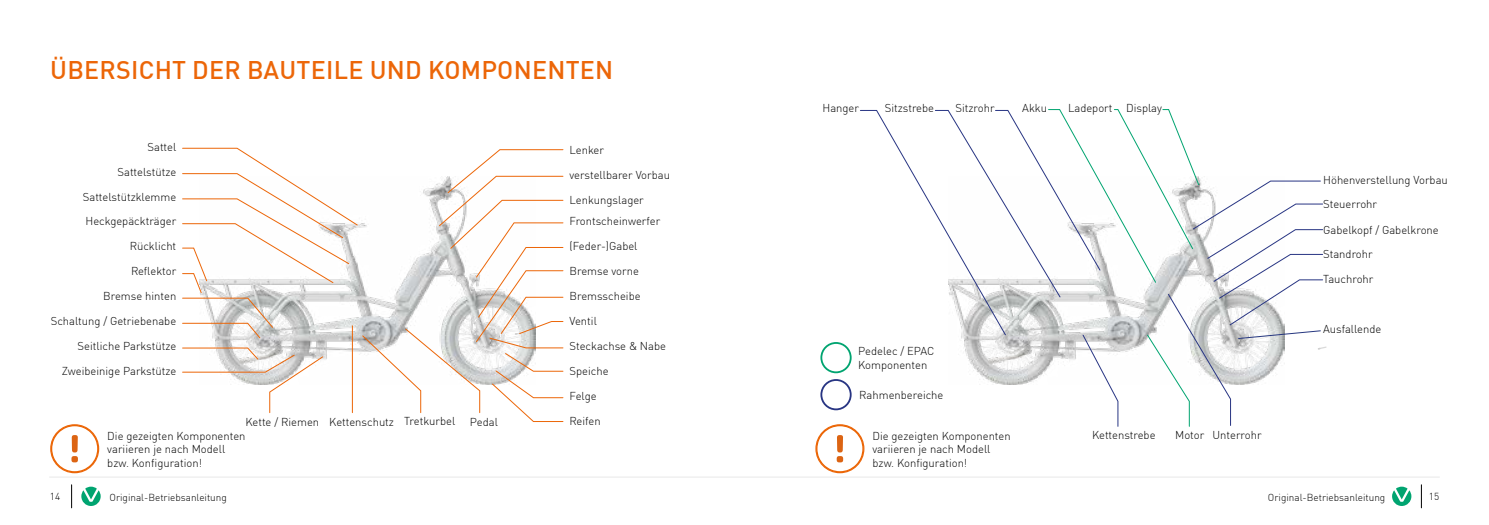
<style>
.page{position:relative;width:1489px;height:525px;background:#fff}
.page>*{position:absolute;margin:0;border:0;box-sizing:border-box;transform-origin:0 0}
.t1{font:500 25px "FFDIN Profor IIC";letter-spacing:.01em;color:#ec6608}
.t2{font:300 11.25px/13.5px "FFDIN Profor IIC";color:#000}
.t3{font:300 10px "FFDIN Profor IIC";color:#000}
</style>
<div class="page">
<hr style="left:50px;top:476px;width:1389px;height:1px;background:#d0d0d0">
<svg style="left:81px;top:486px;width:20px;height:19px"></svg>
<svg style="left:71px;top:484px;width:1px;height:23px"></svg>
<svg style="left:1392px;top:486px;width:19px;height:19px"></svg>
<svg style="left:1420px;top:485px;width:1px;height:22px"></svg>
<svg style="left:860px;top:110px;width:74px;height:101px"></svg>
<svg style="left:182px;top:147px;width:381px;height:275px"></svg>
<hr style="left:352px;top:325px;width:1px;height:87px;background:#ec6608">
<svg style="left:934px;top:109px;width:392px;height:318px"></svg>
<div style="left:820px;top:342px;width:31px;height:31px;border:2px solid #00a470;border-radius:50%"></div>
<div style="left:820px;top:379px;width:31px;height:31px;border:2px solid #283583;border-radius:50%"></div>
<svg style="left:51px;top:424px;width:48px;height:48px"></svg>
<div style="left:50px;top:424px;width:49px;height:49px;border:1px solid #ec6608;border-radius:50%"></div>
<svg style="left:817px;top:424px;width:46px;height:48px"></svg>
<div style="left:815px;top:424px;width:49px;height:49px;border:1px solid #ec6608;border-radius:50%"></div>
<h1 class="t1" style="left:50px;top:50px;width:564px">ÜBERSICHT DER BAUTEILE UND KOMPONENTEN</h1>
<p class="t2" style="left:147px;top:139px;width:30px">Sattel</p>
<p class="t2" style="left:117px;top:164px;width:60px">Sattelstütze</p>
<p class="t2" style="left:83px;top:189px;width:95px">Sattelstützklemme</p>
<p class="t2" style="left:86px;top:213px;width:92px">Heckgepäckträger</p>
<p class="t2" style="left:130px;top:238px;width:48px">Rücklicht</p>
<p class="t2" style="left:131px;top:263px;width:47px">Reflektor</p>
<p class="t2" style="left:103px;top:288px;width:75px">Bremse hinten</p>
<p class="t2" style="left:51px;top:313px;width:127px">Schaltung / Getriebenabe</p>
<p class="t2" style="left:78px;top:338px;width:100px">Seitliche Parkstütze</p>
<p class="t2" style="left:62px;top:363px;width:116px">Zweibeinige Parkstütze</p>
<p class="t2" style="left:245px;top:414px;width:75px">Kette / Riemen</p>
<p class="t2" style="left:404px;top:413px;width:53px">Tretkurbel</p>
<p class="t2" style="left:329px;top:414px;width:66px">Kettenschutz</p>
<p class="t2" style="left:470px;top:414px;width:30px">Pedal</p>
<p class="t2" style="left:569px;top:142px;width:36px">Lenker</p>
<p class="t2" style="left:569px;top:167px;width:102px">verstellbarer Vorbau</p>
<p class="t2" style="left:569px;top:188px;width:92px;line-height:21.5px">Lenkungslager<br>Frontscheinwerfer</p>
<p class="t2" style="left:569px;top:233px;width:71px;line-height:24.8px">(Feder-)Gabel<br>Bremse vorne</p>
<p class="t2" style="left:569px;top:288px;width:73px">Bremsscheibe</p>
<p class="t2" style="left:569px;top:313px;width:29px">Ventil</p>
<p class="t2" style="left:569px;top:338px;width:98px">Steckachse &amp; Nabe</p>
<p class="t2" style="left:569px;top:364px;width:41px">Speiche</p>
<p class="t2" style="left:569px;top:388px;width:29px">Felge</p>
<p class="t2" style="left:569px;top:413px;width:33px">Reifen</p>
<p class="t2" style="left:822px;top:101px;width:38px">Hanger</p>
<p class="t2" style="left:884px;top:101px;width:51px">Sitzstrebe</p>
<p class="t2" style="left:955px;top:101px;width:41px">Sitzrohr</p>
<p class="t2" style="left:858px;top:343px;width:78px">Pedelec / EPAC<br>Komponenten</p>
<p class="t2" style="left:859px;top:387px;width:86px">Rahmenbereiche</p>
<p class="t2" style="left:107px;top:428px;width:140px">Die gezeigten Komponenten variieren je nach Modell bzw. Konfiguration!</p>
<p class="t2" style="left:872px;top:428px;width:140px">Die gezeigten Komponenten variieren je nach Modell bzw. Konfiguration!</p>
<p class="t2" style="left:1022px;top:101px;width:26px">Akku</p>
<p class="t2" style="left:1067px;top:101px;width:95px">Ladeport Display</p>
<p class="t2" style="left:1091px;top:427px;width:65px">Kettenstrebe</p>
<p class="t2" style="left:1175px;top:427px;width:88px">Motor Unterrohr</p>
<p class="t2" style="left:1322px;top:172px;width:126px">Höhenverstellung Vorbau</p>
<p class="t2" style="left:1322px;top:217px;width:117px;line-height:24.2px">Gabelkopf / Gabelkrone<br>Standrohr</p>
<p class="t2" style="left:1322px;top:272px;width:52px">Tauchrohr</p>
<p class="t2" style="left:1322px;top:196px;width:55px">Steuerrohr</p>
<p class="t2" style="left:1322px;top:322px;width:60px">Ausfallende</p>
<p class="t3" style="left:50px;top:488px;width:12px">14</p>
<p class="t3" style="left:109px;top:489px;width:119px">Original-Betriebsanleitung</p>
<p class="t3" style="left:1267px;top:489px;width:119px">Original-Betriebsanleitung</p>
<p class="t3" style="left:1428px;top:488px;width:12px">15</p>
</div>
